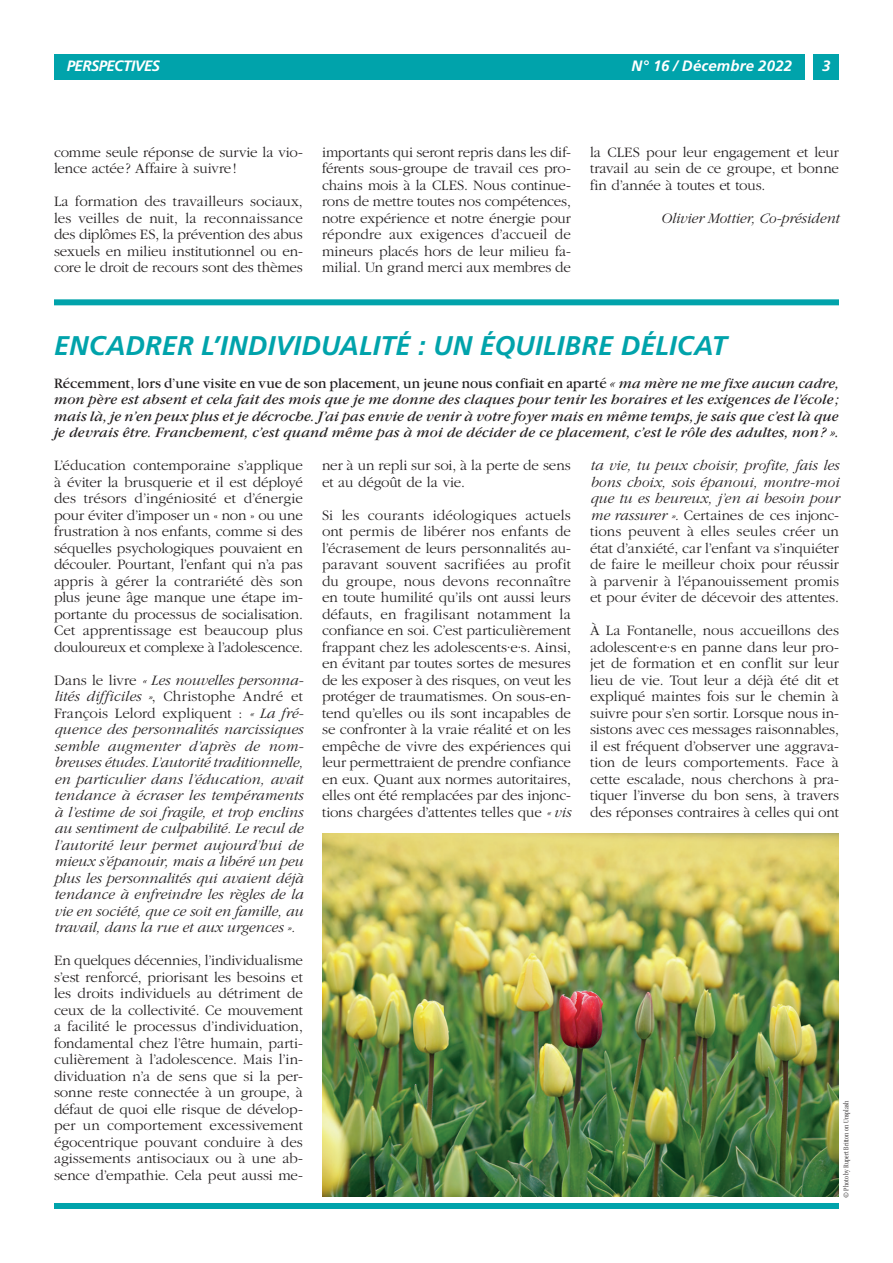
<style>
.page{position:relative;width:893px;height:1263px;background:#fff}
.page>*{position:absolute;margin:0;border:0;box-sizing:border-box;transform-origin:0 0}
.t1{font:italic 700 27px "Frutiger LT 66";letter-spacing:.005em;color:#00a3ab}
.t2{font:300 15px/16.5px "Garamond";letter-spacing:-.01em;color:#231f20;text-align:justify}
.t3{font:italic 300 15px/16.5px "Garamond";letter-spacing:-.005em;color:#231f20;text-align:justify}
.t4{font:italic 15px/16.5px "Garamond";letter-spacing:.01em;color:#231f20;text-align:justify}
.t5{font:italic 700 15px "Frutiger LT 66";letter-spacing:.01em;color:#fff}
.t6{font:italic 700 15px "Frutiger LT 66";letter-spacing:-.02em;color:#fff}
.t7{font:300 condensed 7.5px "Garamond";letter-spacing:.01em;color:#231f20}
.s1{font-style:normal}
.s2{font-style:italic}
</style>
<div class="page">
<div style="left:54px;top:54px;width:751px;height:26px;background:#00a3ab"></div>
<div style="left:813px;top:54px;width:26px;height:26px;background:#00a3ab"></div>
<div style="left:54px;top:1203px;width:785px;height:6px;background:#00a3ab"></div>
<div style="left:54px;top:299px;width:785px;height:6px;background:#00a3ab"></div>
<img style="left:322px;top:833px;width:517px;height:363px">
<p class="t6" style="left:67px;top:57px;width:95px">PERSPECTIVES</p>
<p class="t5" style="left:632px;top:57px;width:162px">N° 16 / Décembre 2022</p>
<p class="t6" style="left:822px;top:57px;width:10px">3</p>
<p class="t2" style="left:54px;top:144px;width:250px">comme seule réponse de survie la vio&shy;lence actée? Affaire à suivre!</p>
<p class="t2" style="left:54px;top:194px;width:250px">La formation des travailleurs sociaux, les veilles de nuit, la reconnaissance des diplômes ES, la prévention des abus sexuels en milieu institutionnel ou en&shy;core le droit de recours sont des thèmes</p>
<p class="t2" style="left:322px;top:144px;width:250px">importants qui seront repris dans les dif&shy;férents sous-groupe de travail ces pro&shy;chains mois à la CLES. Nous continue&shy;rons de mettre toutes nos compétences, notre expérience et notre énergie pour répondre aux exigences d’accueil de mineurs placés hors de leur milieu fa&shy;milial. Un grand merci aux membres de</p>
<p class="t2" style="left:590px;top:144px;width:250px">la CLES pour leur engagement et leur travail au sein de ce groupe, et bonne fin d’année à toutes et tous.</p>
<p class="t3" style="left:661px;top:210px;width:180px">Olivier Mottier, Co-président</p>
<h1 class="t1" style="left:54px;top:330px;width:674px">ENCADRER L’INDIVIDUALITÉ : UN ÉQUILIBRE DÉLICAT</h1>
<p class="t4" style="left:54px;top:375px;width:786px"><span class="s1">Récemment, lors d’une visite en vue de son placement, un jeune nous confiait en aparté</span> « ma mère ne me fixe aucun cadre, mon père est absent et cela fait des mois que je me donne des claques pour tenir les horaires et les exigences de l’école ; mais là, je n’en peux plus et je décroche. J’ai pas envie de venir à votre foyer mais en même temps, je sais que c’est là que je devrais être. Franchement, c’est quand même pas à moi de décider de ce placement, c’est le rôle des adultes, non? ».</p>
<p class="t2" style="left:54px;top:458px;width:250px">L’éducation contemporaine s’applique à éviter la brusquerie et il est déployé des trésors d’ingéniosité et d’énergie pour éviter d’imposer un « non » ou une frustration à nos enfants, comme si des séquelles psychologiques pouvaient en découler. Pourtant, l’enfant qui n’a pas appris à gérer la contrariété dès son plus jeune âge manque une étape im&shy;portante du processus de socialisation.<br>Cet apprentissage est beaucoup plus douloureux et complexe à l’adolescence.</p>
<p class="t3" style="left:54px;top:672px;width:250px"><span class="s1">Dans le livre</span> « Les nouvelles personna&shy;lités difficiles »<span class="s1">, Christophe André et François Lelord expliquent :</span> « La fré&shy;quence des personnalités narcissiques semble augmenter d’après de nom&shy;breuses études. L’autorité traditionnelle, en particulier dans l’éducation, avait tendance à écraser les tempéraments à l’estime de soi fragile, et trop enclins au sentiment de culpabilité. Le recul de l’autorité leur permet aujourd’hui de mieux s’épanouir, mais a libéré un peu plus les personnalités qui avaient déjà tendance à enfreindre les règles de la vie en société, que ce soit en famille, au travail, dans la rue et aux urgences ».</p>
<p class="t2" style="left:54px;top:953px;width:250px">En quelques décennies, l’individualisme s’est renforcé, priorisant les besoins et les droits individuels au détriment de ceux de la collectivité. Ce mouvement a facilité le processus d’individuation, fondamental chez l’être humain, parti&shy;culièrement à l’adolescence. Mais l’in&shy;dividuation n’a de sens que si la per&shy;sonne reste connectée à un groupe, à défaut de quoi elle risque de dévelop&shy;per un comportement excessivement égocentrique pouvant conduire à des agissements antisociaux ou à une ab&shy;sence d’empathie. Cela peut aussi me-</p>
<p class="t2" style="left:322px;top:458px;width:250px">ner à un repli sur soi, à la perte de sens et au dégoût de la vie.</p>
<p class="t2" style="left:322px;top:507px;width:250px">Si les courants idéologiques actuels ont permis de libérer nos enfants de l’écrasement de leurs personnalités au&shy;paravant souvent sacrifiées au profit du groupe, nous devons reconnaître en toute humilité qu’ils ont aussi leurs défauts, en fragilisant notamment la confiance en soi. C’est particulièrement frappant chez les adolescents·e·s. Ainsi, en évitant par toutes sortes de mesures de les exposer à des risques, on veut les protéger de traumatismes. On sous-en&shy;tend qu’elles ou ils sont incapables de se confronter à la vraie réalité et on les empêche de vivre des expériences qui leur permettraient de prendre confiance en eux. Quant aux normes autoritaires, elles ont été remplacées par des injonc&shy;tions chargées d’attentes telles que <span class="s2">« vis</span></p>
<p class="t2" style="left:590px;top:458px;width:250px"><span class="s2">ta vie, tu peux choisir, profite, fais les bons choix, sois épanoui, montre-moi que tu es heureux, j’en ai besoin pour me rassurer ».</span> Certaines de ces injonc&shy;tions peuvent à elles seules créer un état d’anxiété, car l’enfant va s’inquiéter de faire le meilleur choix pour réussir à parvenir à l’épanouissement promis et pour éviter de décevoir des attentes.</p>
<p class="t2" style="left:590px;top:623px;width:250px">À La Fontanelle, nous accueillons des adolescent·e·s en panne dans leur pro&shy;jet de formation et en conflit sur leur lieu de vie. Tout leur a déjà été dit et expliqué maintes fois sur le chemin à suivre pour s’en sortir. Lorsque nous in&shy;sistons avec ces messages raisonnables, il est fréquent d’observer une aggrava&shy;tion de leurs comportements. Face à cette escalade, nous cherchons à pra&shy;tiquer l’inverse du bon sens, à travers des réponses contraires à celles qui ont</p>
<p class="t7" style="left:842px;top:1198px;width:99px;rotate:-90deg">© Photo by Rupert Britton on Unsplash</p>
</div>
